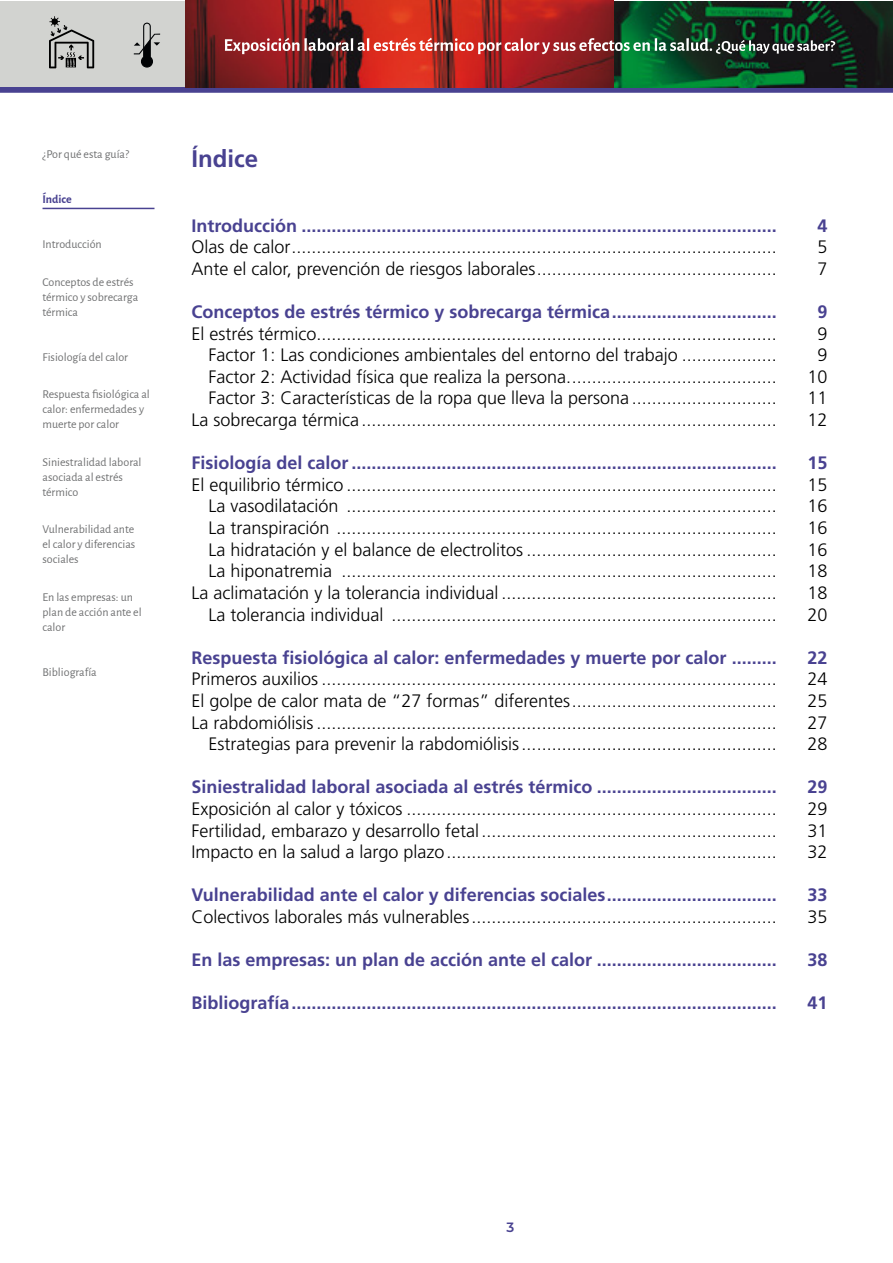
<style>
.page{position:relative;width:893px;height:1263px;background:#fff}
.page>*{position:absolute;margin:0;border:0;box-sizing:border-box;transform-origin:0 0}
.t1{font:700 24px "Frutiger";color:#494291}
.t2{font:300 18px "Frutiger";color:#000}
.t3{font:700 18px "Frutiger";color:#494291}
.t4{font:600 13.5px "Montserrat";color:#494291}
.t5{font:12px/15px "Alegreya Sans";color:#707172}
.t6{font:700 12px "Alegreya Sans";color:#494291}
</style>
<div class="page">
<hr style="left:43px;top:208px;width:111px;height:1px;background:#494291">
<svg style="left:0;top:87px;width:893px;height:6px;fill:#494291"></svg>
<div style="left:0;top:1px;width:892px;height:86px;background:#d2d3d0"></div>
<img style="left:185px;top:0;width:708px;height:87px">
<img style="left:225px;top:38px;width:610px;height:16px">
<svg style="left:49px;top:16px;width:45px;height:52px"></svg>
<svg style="left:134px;top:23px;width:26px;height:45px"></svg>
<p class="t5" style="left:43px;top:147px;width:88px">¿Por qué esta guía?</p>
<p class="t6" style="left:43px;top:191px;width:31px">Índice</p>
<p class="t5" style="left:43px;top:237px;width:61px">Introducción</p>
<p class="t5" style="left:43px;top:274px;width:97px">Conceptos de estrés térmico y sobrecarga térmica</p>
<p class="t5" style="left:43px;top:349px;width:87px">Fisiología del calor</p>
<p class="t5" style="left:43px;top:387px;width:109px">Respuesta fisiológica al calor: enfermedades y muerte por calor</p>
<p class="t5" style="left:43px;top:454px;width:101px">Siniestralidad laboral asociada al estrés térmico</p>
<p class="t5" style="left:43px;top:522px;width:94px;text-align:justify">Vulnerabilidad ante el calor y diferencias sociales</p>
<p class="t5" style="left:43px;top:589px;width:101px">En las empresas: un plan de acción ante el calor</p>
<p class="t5" style="left:43px;top:664px;width:56px">Bibliografía</p>
<h1 class="t1" style="left:191px;top:144px;width:68px">Índice</h1>
<p class="t3" style="left:191px;top:215px;width:587px">Introducción ...............................................................................................</p>
<p class="t3" style="left:817px;top:215px;width:12px">4</p>
<p class="t2" style="left:191px;top:237px;width:587px">Olas de calor.................................................................................................</p>
<p class="t2" style="left:817px;top:237px;width:12px">5</p>
<p class="t2" style="left:191px;top:258px;width:587px">Ante el calor, prevención de riesgos laborales................................................</p>
<p class="t2" style="left:817px;top:258px;width:12px">7</p>
<p class="t3" style="left:191px;top:301px;width:587px">Conceptos de estrés térmico y sobrecarga térmica.................................</p>
<p class="t3" style="left:817px;top:301px;width:12px">9</p>
<p class="t2" style="left:191px;top:323px;width:587px">El estrés térmico............................................................................................</p>
<p class="t2" style="left:817px;top:323px;width:12px">9</p>
<p class="t2" style="left:208px;top:345px;width:570px">Factor 1: Las condiciones ambientales del entorno del trabajo ...................</p>
<p class="t2" style="left:817px;top:345px;width:12px">9</p>
<p class="t2" style="left:208px;top:366px;width:570px">Factor 2: Actividad física que realiza la persona..........................................</p>
<p class="t2" style="left:807px;top:366px;width:22px">10</p>
<p class="t2" style="left:208px;top:388px;width:570px">Factor 3: Características de la ropa que lleva la persona .............................</p>
<p class="t2" style="left:807px;top:388px;width:22px">11</p>
<p class="t2" style="left:191px;top:410px;width:587px">La sobrecarga térmica ...................................................................................</p>
<p class="t2" style="left:807px;top:410px;width:22px">12</p>
<p class="t3" style="left:191px;top:452px;width:587px">Fisiología del calor .....................................................................................</p>
<p class="t3" style="left:807px;top:452px;width:22px">15</p>
<p class="t2" style="left:191px;top:474px;width:587px">El equilibrio térmico ......................................................................................</p>
<p class="t2" style="left:807px;top:474px;width:22px">15</p>
<p class="t2" style="left:208px;top:496px;width:570px">La vasodilatación ......................................................................................</p>
<p class="t2" style="left:807px;top:496px;width:22px">16</p>
<p class="t2" style="left:208px;top:518px;width:570px">La transpiración ........................................................................................</p>
<p class="t2" style="left:807px;top:518px;width:22px">16</p>
<p class="t2" style="left:208px;top:539px;width:570px">La hidratación y el balance de electrolitos ..................................................</p>
<p class="t2" style="left:807px;top:539px;width:22px">16</p>
<p class="t2" style="left:208px;top:561px;width:570px">La hiponatremia .......................................................................................</p>
<p class="t2" style="left:807px;top:561px;width:22px">18</p>
<p class="t2" style="left:191px;top:582px;width:587px">La aclimatación y la tolerancia individual .......................................................</p>
<p class="t2" style="left:807px;top:582px;width:22px">18</p>
<p class="t2" style="left:208px;top:604px;width:570px">La tolerancia individual .............................................................................</p>
<p class="t2" style="left:807px;top:604px;width:22px">20</p>
<p class="t3" style="left:191px;top:647px;width:587px">Respuesta fisiológica al calor: enfermedades y muerte por calor .........</p>
<p class="t3" style="left:807px;top:647px;width:22px">22</p>
<p class="t2" style="left:191px;top:669px;width:587px">Primeros auxilios ...........................................................................................</p>
<p class="t2" style="left:807px;top:669px;width:22px">24</p>
<p class="t2" style="left:191px;top:690px;width:587px">El golpe de calor mata de “27 formas” diferentes.........................................</p>
<p class="t2" style="left:807px;top:690px;width:22px">25</p>
<p class="t2" style="left:191px;top:712px;width:587px">La rabdomiólisis ............................................................................................</p>
<p class="t2" style="left:807px;top:712px;width:22px">27</p>
<p class="t2" style="left:208px;top:734px;width:570px">Estrategias para prevenir la rabdomiólisis...................................................</p>
<p class="t2" style="left:807px;top:734px;width:22px">28</p>
<p class="t3" style="left:191px;top:776px;width:587px">Siniestralidad laboral asociada al estrés térmico ....................................</p>
<p class="t3" style="left:807px;top:776px;width:22px">29</p>
<p class="t2" style="left:191px;top:798px;width:587px">Exposición al calor y tóxicos ..........................................................................</p>
<p class="t2" style="left:807px;top:798px;width:22px">29</p>
<p class="t2" style="left:191px;top:820px;width:587px">Fertilidad, embarazo y desarrollo fetal ...........................................................</p>
<p class="t2" style="left:807px;top:820px;width:22px">31</p>
<p class="t2" style="left:191px;top:842px;width:587px">Impacto en la salud a largo plazo..................................................................</p>
<p class="t2" style="left:807px;top:842px;width:22px">32</p>
<p class="t3" style="left:191px;top:884px;width:587px">Vulnerabilidad ante el calor y diferencias sociales..................................</p>
<p class="t3" style="left:807px;top:884px;width:22px">33</p>
<p class="t2" style="left:191px;top:906px;width:587px">Colectivos laborales más vulnerables.............................................................</p>
<p class="t2" style="left:807px;top:906px;width:22px">35</p>
<p class="t3" style="left:191px;top:949px;width:587px">En las empresas: un plan de acción ante el calor ....................................</p>
<p class="t3" style="left:807px;top:949px;width:22px">38</p>
<p class="t3" style="left:191px;top:992px;width:587px">Bibliografía.................................................................................................</p>
<p class="t3" style="left:807px;top:992px;width:22px">41</p>
<p class="t4" style="left:506px;top:1217px;width:9px">3</p>
</div>
